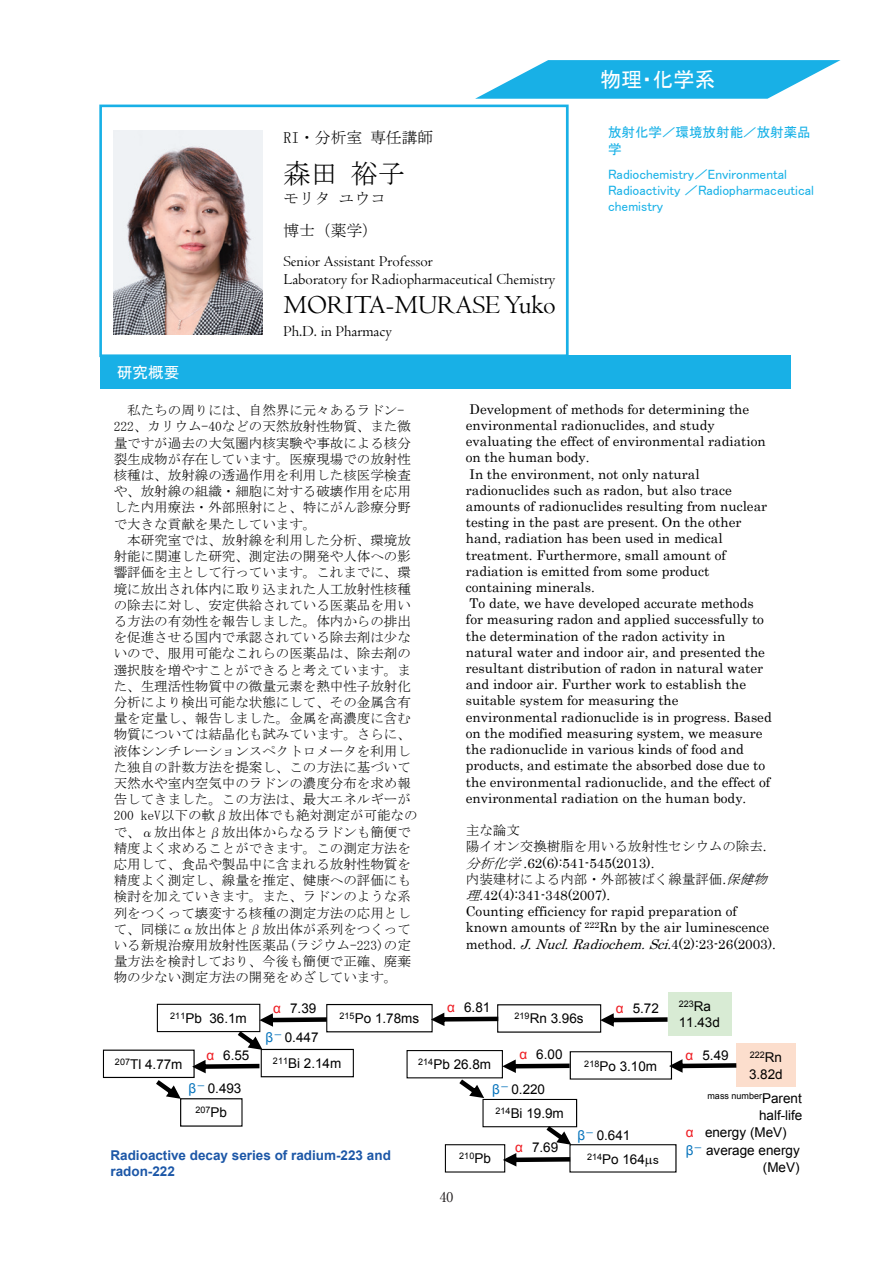
<style>
.page{position:relative;width:893px;height:1263px;background:#fff}
.page>*{position:absolute;margin:0;border:0;box-sizing:border-box;transform-origin:0 0}
.t1{font:27px "Centaur";color:#000}
.t2{font:27px "MS Mincho";color:#000}
.t3{font:21px "MS P Gothic";color:#fff}
.t4{font:15.75px/18.9px "Centaur";color:#000}
.t5{font:15.75px/31.8px "MS Mincho";color:#000}
.t6{font:15.75px "MS P Gothic";color:#fff}
.t7{font:15px "Century";color:#000}
.t8{font:13.5px/16.2px "Century";color:#000}
.t9{font:13.5px/16.2px "MS Mincho";color:#000}
.t10{font:13.5px/23.7px "Arial";color:#000}
.t11{font:13.5px/16.2px "MS P Gothic";color:#18b1e7}
.t12{font:700 13.5px/16.4px "Arial";color:#1c57a7}
.t13{font:13.5px "Ryumin Pr 6";color:#231f20}
.t14{font:9px "Arial";letter-spacing:.005em;color:#000}
.s1{font-family:"Century"}
.s2{font-family:"MS Mincho";font-style:italic}
.s3{font-style:italic}
.s4{font-size:13.5px}
.s5{color:#ee1d23}
.s6{color:#0472bb}
.s7{font-family:"MS P Gothic"}
</style>
<div class="page">
<div style="left:100px;top:356px;width:690px;height:33px;background:#18b0e6"></div>
<svg style="left:99px;top:105px;width:470px;height:252px"></svg>
<svg style="left:475px;top:60px;width:365px;height:39px"></svg>
<div style="left:668px;top:992px;width:64px;height:44px;background:#d8ebd4"></div>
<div style="left:736px;top:1043px;width:60px;height:44px;background:#fcdecd"></div>
<div style="left:106px;top:120px;width:163px;height:222px;background:#fff"></div>
<img style="left:113px;top:131px;width:149px;height:203px">
<svg style="left:103px;top:1004px;width:633px;height:168px"></svg>
<p class="t6" style="left:117px;top:364px;width:64px">研究概要</p>
<p class="t5" style="left:283px;top:122px;width:151px">RI・分析室専任講師</p>
<h1 class="t2" style="left:283px;top:160px;width:123px">森田裕子</h1>
<p class="t5" style="left:283px;top:182px;width:104px">モリタユウコ博士（薬学）</p>
<p class="t4" style="left:283px;top:251px;width:273px">Senior Assistant Professor<br>Laboratory for Radiopharmaceutical Chemistry</p>
<h1 class="t1" style="left:283px;top:289px;width:274px">MORITA-MURASE Yuko</h1>
<p class="t4" style="left:283px;top:321px;width:110px">Ph.D. in Pharmacy</p>
<h2 class="t3" style="left:600px;top:69px;width:117px">物理・化学系</h2>
<p class="t11" style="left:608px;top:124px;width:204px">放射化学／環境放射能／放射薬品学</p>
<p class="t11" style="left:608px;top:166px;width:207px">Radiochemistry／Environmental<br>Radioactivity ／Radiopharmaceutical chemistry</p>
<p class="t9" style="left:114px;top:402px;width:299px;text-indent:14px">私たちの周りには、自然界に元々あるラドン-<br>222、カリウム-40などの天然放射性物質、また微量ですが過去の大気圏内核実験や事故による核分裂生成物が存在しています。医療現場での放射性核種は、放射線の透過作用を利用した核医学検査や、放射線の組織・細胞に対する破壊作用を応用した内用療法・外部照射にと、特にがん診療分野で大きな貢献を果たしています。</p>
<p class="t9" style="left:114px;top:532px;width:305px;text-indent:14px">本研究室では、放射線を利用した分析、環境放射能に関連した研究、測定法の開発や人体への影響評価を主として行っています。これまでに、環境に放出され体内に取り込まれた人工放射性核種の除去に対し、安定供給されている医薬品を用いる方法の有効性を報告しました。体内からの排出を促進させる国内で承認されている除去剤は少ないので、服用可能なこれらの医薬品は、除去剤の選択肢を増やすことができると考えています。また、生理活性物質中の微量元素を熱中性子放射化分析により検出可能な状態にして、その金属含有量を定量し、報告しました。金属を高濃度に含む物質については結晶化も試みています。さらに、液体シンチレーションスペクトロメータを利用した独自の計数方法を提案し、この方法に基づいて天然水や室内空気中のラドンの濃度分布を求め報告してきました。この方法は、最大エネルギーが<br>200 keV以下の軟β放出体でも絶対測定が可能なので、α放出体とβ放出体からなるラドンも簡便で精度よく求めることができます。この測定方法を応用して、食品や製品中に含まれる放射性物質を精度よく測定し、線量を推定、健康への評価にも検討を加えていきます。また、ラドンのような系列をつくって壊変する核種の測定方法の応用として、同様にα放出体とβ放出体が系列をつくっている新規治療用放射性医薬品(ラジウム-223)の定量方法を検討しており、今後も簡便で正確、廃棄物の少ない測定方法の開発をめざしています。</p>
<p class="t8" style="left:466px;top:400px;width:307px">Development of methods for determining the environmental radionuclides, and study evaluating the effect of environmental radiation on the human body.<br>In the environment, not only natural radionuclides such as radon, but also trace amounts of radionuclides resulting from nuclear testing in the past are present. On the other hand, radiation has been used in medical treatment. Furthermore, small amount of radiation is emitted from some product containing minerals.<br>To date, we have developed accurate methods<br>for measuring radon and applied successfully to the determination of the radon activity in natural water and indoor air, and presented the resultant distribution of radon in natural water and indoor air. Further work to establish the suitable system for measuring the environmental radionuclide is in progress. Based on the modified measuring system, we measure the radionuclide in various kinds of food and products, and estimate the absorbed dose due to the environmental radionuclide, and the effect of environmental radiation on the human body.</p>
<p class="t9" style="left:466px;top:822px;width:302px">主な論文<br>陽イオン交換樹脂を用いる放射性セシウムの除去<span class="s1">.</span></p>
<p class="t8" style="left:466px;top:853px;width:190px"><span class="s2">分析化学</span>.62(6):541-545(2013).</p>
<p class="t9" style="left:466px;top:871px;width:307px">内装建材による内部・外部被ばく線量評価<span class="s1">.</span><span class="s3">保健物</span></p>
<p class="t8" style="left:466px;top:886px;width:312px"><span class="s2">理</span>.42(4):341-348(2007).<br>Counting efficiency for rapid preparation of known amounts of <sup>222</sup>Rn by the air luminescence method. <span class="s3">J.Nucl.Radiochem.Sci</span>.4(2):23-26(2003).</p>
<p class="t14" style="left:679px;top:998px;width:34px">223<span class="s4">Ra</span></p>
<p class="t10" style="left:679px;top:1011px;width:43px">11.43d</p>
<p class="t10" style="left:273px;top:997px;width:45px"><span class="s5">α</span> 7.39</p>
<p class="t10" style="left:447px;top:995px;width:45px"><span class="s5">α</span> 6.81</p>
<p class="t10" style="left:616px;top:996px;width:45px"><span class="s5">α</span> 5.72</p>
<p class="t10" style="left:170px;top:1006px;width:78px"><sup>211</sup>Pb 36.1m</p>
<p class="t10" style="left:115px;top:1052px;width:69px"><sup>207</sup>Tl 4.77m</p>
<p class="t10" style="left:273px;top:1052px;width:70px"><sup>211</sup>Bi 2.14m</p>
<p class="t14" style="left:195px;top:1104px;width:33px">207<span class="s4">Pb</span></p>
<p class="t10" style="left:340px;top:1007px;width:81px"><sup>215</sup>Po 1.78ms</p>
<p class="t10" style="left:514px;top:1007px;width:71px"><sup>219</sup>Rn 3.96s</p>
<p class="t10" style="left:266px;top:1025px;width:54px"><span class="s6">β</span><sup>－</sup> 0.447</p>
<p class="t10" style="left:519px;top:1042px;width:45px"><span class="s5">α</span> 6.00</p>
<p class="t10" style="left:685px;top:1043px;width:45px"><span class="s5">α</span> 5.49</p>
<p class="t10" style="left:206px;top:1044px;width:45px"><span class="s5">α</span> 6.55</p>
<p class="t14" style="left:750px;top:1049px;width:34px">222<span class="s4">Rn</span></p>
<p class="t10" style="left:749px;top:1062px;width:35px">3.82d</p>
<p class="t10" style="left:418px;top:1053px;width:74px"><sup>214</sup>Pb 26.8m</p>
<p class="t10" style="left:584px;top:1054px;width:74px"><sup>218</sup>Po 3.10m</p>
<p class="t10" style="left:496px;top:1102px;width:70px"><sup>214</sup>Bi 19.9m</p>
<p class="t14" style="left:459px;top:1150px;width:33px">210<span class="s4">Pb</span></p>
<p class="t10" style="left:189px;top:1076px;width:54px"><span class="s6">β</span><sup>－</sup> 0.493</p>
<p class="t10" style="left:492px;top:1077px;width:54px"><span class="s6">β</span><sup>－</sup> 0.220</p>
<p class="t14" style="left:707px;top:1090px;width:96px">mass number<span class="s4">Parent</span></p>
<p class="t10" style="left:759px;top:1103px;width:45px">half-life</p>
<p class="t10" style="left:686px;top:1143px;width:116px;line-height:16.2px;text-align:right"><span class="s6">β</span><sup>－</sup> average energy (MeV)</p>
<p class="t10" style="left:587px;top:1123px;width:73px;text-indent:-9px"><span class="s6">β</span><sup>－</sup> 0.641<br><sup>214</sup>Po 164 <span class="s7">s</span></p>
<p class="t10" style="left:686px;top:1121px;width:102px"><span class="s5">α</span> energy (MeV)</p>
<p class="t10" style="left:515px;top:1136px;width:45px"><span class="s5">α</span> 7.69</p>
<p class="t12" style="left:110px;top:1147px;width:282px">Radioactive decay series of radium-223 and radon-222</p>
<p class="t7" style="left:436px;top:1179px;width:18px">40</p>
<p class="t13" style="left:440px;top:1186px;width:15px">40</p>
</div>
